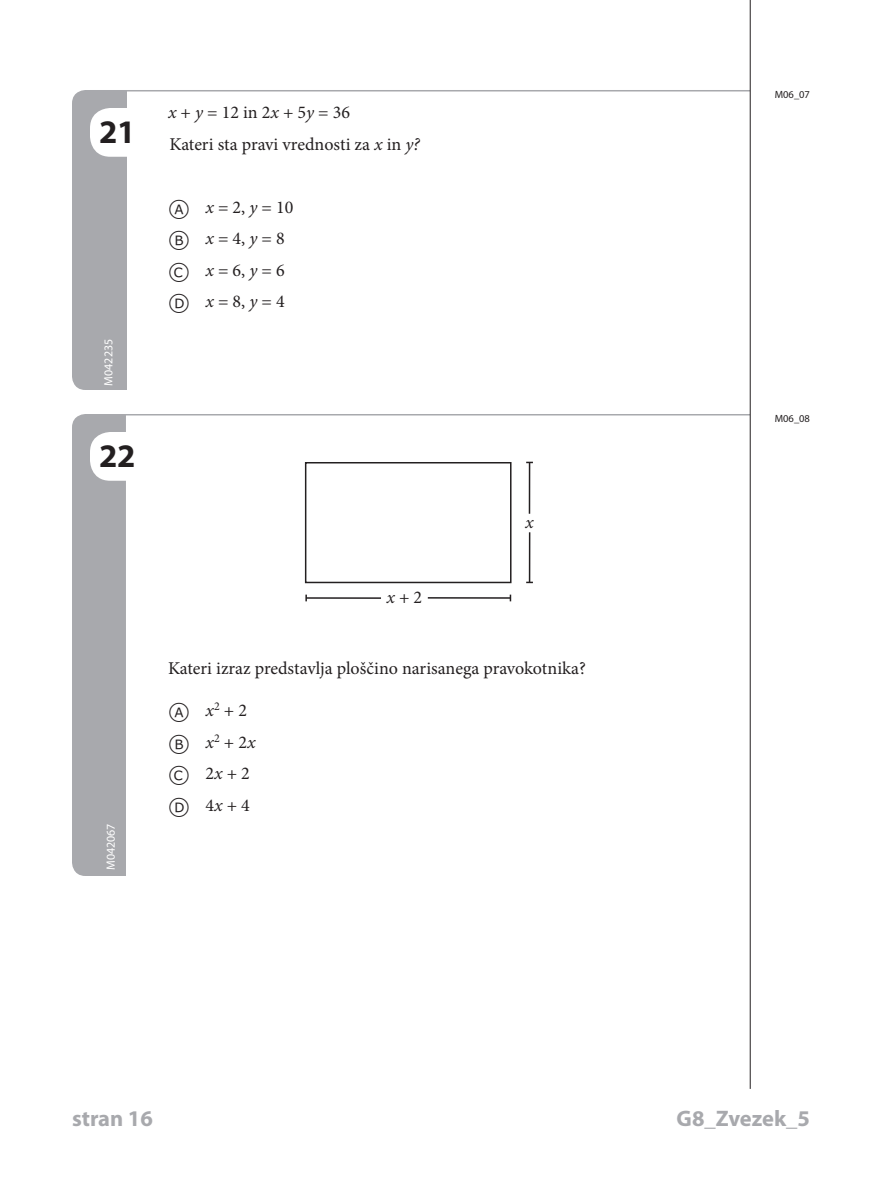
<style>
.page{position:relative;width:893px;height:1188px;background:#fff}
.page>*{position:absolute;margin:0;border:0;box-sizing:border-box;transform-origin:0 0}
.t1{font:700 33px "Myriad Pro";color:#231f20}
.t2{font:700 22.5px "Myriad Pro";color:#a8a9ad}
.t3{font:18px/31.5px "Minion Pro";color:#231f20}
.t4{font:italic 18px "Minion Pro";color:#231f20}
.t5{font:12px "Myriad Pro";color:#fff}
.t6{font:10.5px "Myriad Pro";color:#231f20}
.s1{font-style:italic}
.s2{font-family:"TIMSS options";font-size:24px}
</style>
<div class="page">
<div style="left:72px;top:90px;width:54px;height:300px;background:#a8a9ad"></div>
<hr style="left:89px;top:90px;width:661px;height:2px;background:#a8a9ad">
<div style="left:72px;top:414px;width:54px;height:462px;background:#a8a9ad"></div>
<hr style="left:89px;top:414px;width:661px;height:2px;background:#a8a9ad">
<div style="left:305px;top:462px;width:207px;height:121px;border:2px solid #231f20"></div>
<hr style="left:750px;top:0;width:1px;height:1089px;background:#231f20">
<hr style="left:529px;top:462px;width:1px;height:52px;background:#231f20">
<hr style="left:529px;top:532px;width:1px;height:50px;background:#231f20">
<hr style="left:306px;top:597px;width:75px;height:2px;background:#231f20">
<hr style="left:428px;top:597px;width:82px;height:2px;background:#231f20">
<div style="left:90px;top:108px;width:63px;height:49px;background:#fff;border-radius:20px"></div>
<div style="left:90px;top:432px;width:63px;height:49px;background:#fff;border-radius:20px"></div>
<h1 class="t1" style="left:99px;top:113px;width:38px">21</h1>
<p class="t5" style="left:102px;top:386px;width:48px;rotate:-90deg">M042235</p>
<h1 class="t1" style="left:99px;top:437px;width:38px">22</h1>
<p class="t5" style="left:104px;top:870px;width:48px;rotate:-90deg">M042067</p>
<p class="t3" style="left:168px;top:97px;width:253px"><span class="s1">x</span> + <span class="s1">y</span> = 12 in 2<span class="s1">x</span> + 5<span class="s1">y</span> = 36<br>Kateri sta pravi vrednosti za <span class="s1">x</span> in <span class="s1">y?</span></p>
<p class="t3" style="left:170px;top:191px;width:125px"><span class="s2">A</span> <span class="s1">x</span> = 2, <span class="s1">y</span> = 10<br><span class="s2">B</span> <span class="s1">x</span> = 4, <span class="s1">y</span> = 8<br><span class="s2">C</span> <span class="s1">x</span> = 6, <span class="s1">y</span> = 6<br><span class="s2">D</span> <span class="s1">x</span> = 8, <span class="s1">y</span> = 4</p>
<p class="t3" style="left:386px;top:581px;width:37px"><span class="s1">x</span> + 2</p>
<p class="t4" style="left:525px;top:510px;width:10px">x</p>
<p class="t3" style="left:168px;top:653px;width:419px">Kateri izraz predstavlja ploščino narisanega pravokotnika?</p>
<p class="t3" style="left:170px;top:695px;width:88px"><span class="s2">A</span> <span class="s1">x</span><sup>2</sup> + 2<br><span class="s2">B</span> <span class="s1">x</span><sup>2</sup> + 2<span class="s1">x<br></span><span class="s2">C</span> 2<span class="s1">x</span> + 2<br><span class="s2">D</span> 4<span class="s1">x</span> + 4</p>
<p class="t6" style="left:775px;top:89px;width:37px">M06_07</p>
<p class="t6" style="left:775px;top:413px;width:37px">M06_08</p>
<p class="t2" style="left:72px;top:1105px;width:82px">stran 42</p>
<p class="t2" style="left:677px;top:1105px;width:135px">G8_Zvezek_5</p>
<p class="t2" style="left:727px;top:1105px;width:85px">G8_M06</p>
<p class="t2" style="left:128px;top:1105px;width:26px">16</p>
</div>
